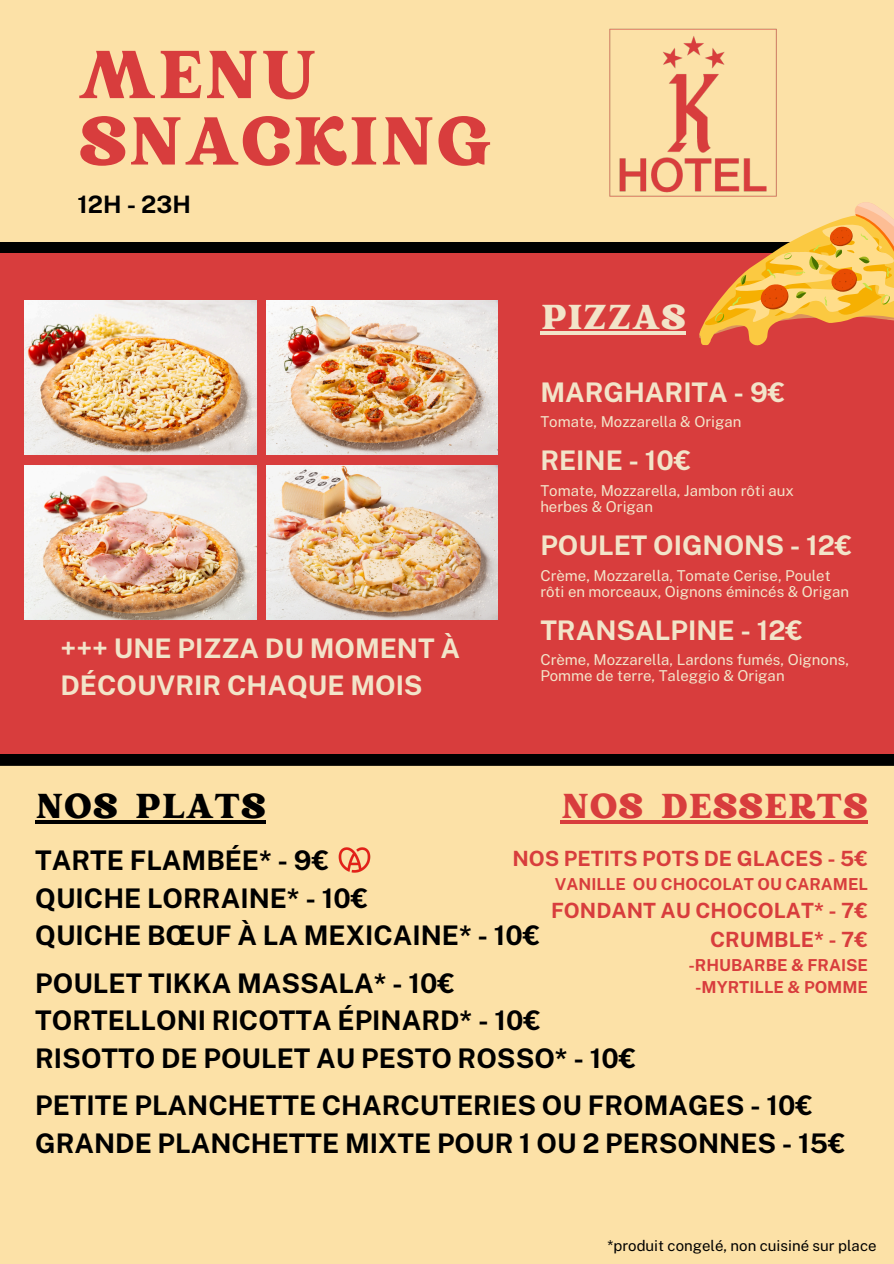
<style>
.page{position:relative;width:894px;height:1264px;background:#fff}
.page>*{position:absolute;margin:0;border:0;box-sizing:border-box;transform-origin:0 0}
.t1{font:67.5px/66.3px "Rundeck";color:#d83d3d}
.t2{font:34.5px "Rundeck";color:#d83d3d}
.t3{font:34.5px "Rundeck";color:#000}
.t4{font:34.5px "Rundeck";color:#f2e4c9}
.t5{font:700 27px/37.5px "Public Sans";color:#000}
.t6{font:700 27px/37.2px "Public Sans";color:#f2e4c9}
.t7{font:700 24px "Public Sans";color:#000}
.t8{font:700 21px/29.2px "Public Sans";color:#d83d3d;text-align:right}
.t9{font:700 16.5px/22.5px "Public Sans";color:#d83d3d;text-align:center}
.t10{font:15px/15.8px "Public Sans";color:#f2e4c9}
.t11{font:15px "Public Sans";color:#000}
</style>
<div class="page">
<div style="left:0;top:0;width:893px;height:242px;background:#fce1a7"></div>
<div style="left:0;top:765px;width:893px;height:498px;background:#fce1a7"></div>
<div style="left:0;top:253px;width:893px;height:501px;background:#d83d3d"></div>
<img style="left:605px;top:25px;width:175px;height:173px">
<img style="left:25px;top:300px;width:232px;height:154px">
<img style="left:25px;top:465px;width:232px;height:155px">
<img style="left:266px;top:300px;width:231px;height:154px">
<img style="left:266px;top:465px;width:231px;height:155px">
<hr style="left:540px;top:331px;width:146px;height:3px;background:#f2e4c9">
<img style="left:337px;top:846px;width:34px;height:27px">
<div style="left:0;top:242px;width:893px;height:11px;background:#000"></div>
<svg style="left:697px;top:200px;width:196px;height:160px;background:#e69856"></svg>
<hr style="left:35px;top:820px;width:231px;height:3px;background:#000">
<hr style="left:560px;top:820px;width:307px;height:3px;background:#d83d3d">
<div style="left:0;top:754px;width:893px;height:11px;background:#000"></div>
<p class="t1" style="left:78px;top:39px;width:415px">MENU<br>SNACKING</p>
<p class="t7" style="left:78px;top:190px;width:115px">12H - 23H</p>
<p class="t6" style="left:60px;top:629px;width:401px">+++ UNE PIZZA DU MOMENT À<br>DÉCOUVRIR CHAQUE MOIS</p>
<h1 class="t4" style="left:540px;top:293px;width:147px">PIZZAS</h1>
<p class="t6" style="left:540px;top:373px;width:246px">MARGHARITA - 9€</p>
<p class="t10" style="left:540px;top:414px;width:203px">Tomate, Mozzarella &amp; Origan</p>
<p class="t6" style="left:540px;top:442px;width:153px">REINE - 10€</p>
<h3 class="t10" style="left:540px;top:483px;width:255px">Tomate, Mozzarella, Jambon rôti aux herbes &amp; Origan</h3>
<h2 class="t6" style="left:540px;top:526px;width:313px">POULET OIGNONS - 12€</h2>
<h3 class="t10" style="left:540px;top:567px;width:310px">Crème, Mozzarella, Tomate Cerise, Poulet rôti en morceaux, Oignons émincés &amp; Origan</h3>
<p class="t6" style="left:540px;top:611px;width:264px">TRANSALPINE - 12€</p>
<h3 class="t10" style="left:540px;top:652px;width:310px">Crème, Mozzarella, Lardons fumés, Oignons,<br>Pomme de terre, Taleggio &amp; Origan</h3>
<h3 class="t3" style="left:35px;top:782px;width:232px">NOS PLATS</h3>
<h3 class="t2" style="left:560px;top:782px;width:309px">NOS DESSERTS</h3>
<p class="t8" style="left:512px;top:844px;width:357px">NOS PETITS POTS DE GLACES - 5€</p>
<p class="t9" style="left:554px;top:872px;width:314px">VANILLE OU CHOCOLAT OU CARAMEL</p>
<p class="t8" style="left:551px;top:895px;width:318px">FONDANT AU CHOCOLAT* - 7€<br>CRUMBLE* - 7€</p>
<p class="t9" style="left:688px;top:953px;width:181px">-RHUBARBE &amp; FRAISE -MYRTILLE &amp; POMME</p>
<h4 class="t5" style="left:35px;top:841px;width:506px">TARTE FLAMBÉE* - 9€<br>QUICHE LORRAINE* - 10€<br>QUICHE BŒUF À LA MEXICAINE* - 10€</h4>
<p class="t5" style="left:35px;top:964px;width:602px">POULET TIKKA MASSALA* - 10€<br>TORTELLONI RICOTTA ÉPINARD* - 10€<br>RISOTTO DE POULET AU PESTO ROSSO* - 10€</p>
<p class="t5" style="left:35px;top:1086px;width:811px">PETITE PLANCHETTE CHARCUTERIES OU FROMAGES - 10€<br>GRANDE PLANCHETTE MIXTE POUR 1 OU 2 PERSONNES - 15€</p>
<p class="t11" style="left:607px;top:1236px;width:270px">*produit congelé, non cuisiné sur place</p>
</div>
